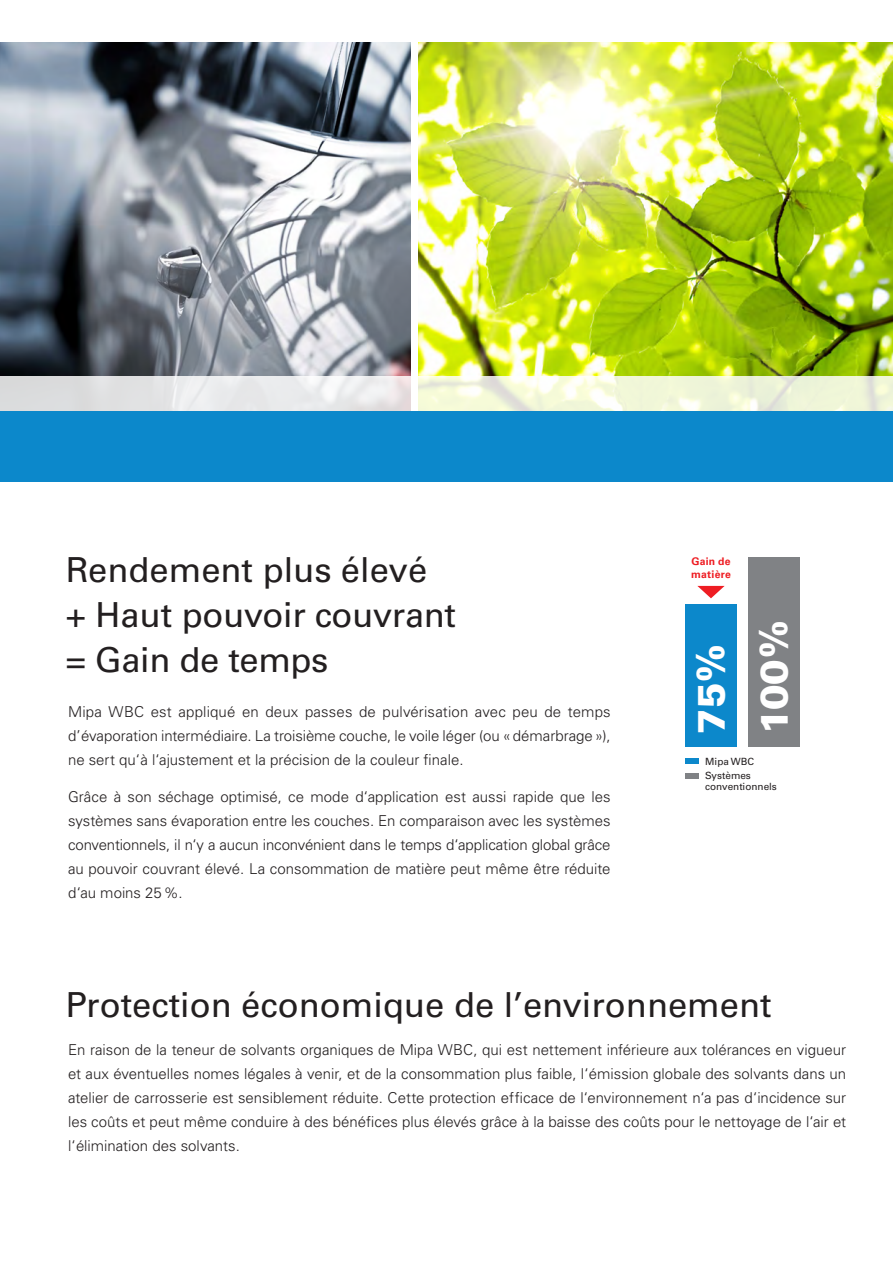
<style>
.page{position:relative;width:893px;height:1263px;background:#fff}
.page>*{position:absolute;margin:0;border:0;box-sizing:border-box;transform-origin:0 0}
.t1{font:900 38.4px/63px "Univers LT Pro 75";color:#fff}
.t2{font:34.5px/45px "Univers LT Pro 55 Roman";color:#231f20}
.t3{font:300 15px/24px "Univers LT Pro 45";color:#231f20;text-align:justify}
.t4{font:700 10.5px/12.9px "Univers LT Pro 65";letter-spacing:.025em;color:#ee1d23}
.t5{font:9.9px/14.2px "Univers LT Pro 55 Roman";color:#231f20}
</style>
<div class="page">
<img style="left:418px;top:43px;width:475px;height:333px">
<img style="left:1px;top:43px;width:409px;height:333px">
<div style="left:685px;top:758px;width:14px;height:6px;background:#0c88cb"></div>
<div style="left:685px;top:773px;width:14px;height:6px;background:#808285"></div>
<div style="left:685px;top:604px;width:51px;height:142px;background:#0c88cb"></div>
<div style="left:748px;top:557px;width:52px;height:189px;background:#808285"></div>
<svg style="left:697px;top:586px;width:28px;height:12px"></svg>
<svg style="left:0;top:376px;width:893px;height:36px;background:#e5ebe0"></svg>
<div style="left:0;top:412px;width:893px;height:70px;background:#0c88cb"></div>
<h2 class="t2" style="left:66px;top:547px;width:392px">Rendement plus élevé<br>+ Haut pouvoir couvrant = Gain de temps</h2>
<p class="t3" style="left:68px;top:699px;width:544px">Mipa WBC est appliqué en deux passes de pulvérisation avec peu de temps d’évaporation intermédiaire. La troisième couche, le voile léger (ou «démarbrage»), ne sert qu‘à l‘ajustement et la précision de la couleur finale.</p>
<p class="t3" style="left:68px;top:784px;width:544px">Grâce à son séchage optimisé, ce mode d‘application est aussi rapide que les systèmes sans évaporation entre les couches. En comparaison avec les systèmes conventionnels, il n‘y a aucun inconvénient dans le temps d‘application global grâce au pouvoir couvrant élevé. La consommation de matière peut même être réduite d‘au moins 25%.</p>
<p class="t4" style="left:691px;top:554px;width:41px">Gain de matière</p>
<h1 class="t1" style="left:679px;top:734px;width:115px;rotate:-90deg">75%<br>100%</h1>
<p class="t5" style="left:705px;top:754px;width:50px">Mipa WBC<br>Systèmes</p>
<p class="t5" style="left:705px;top:779px;width:73px">conventionnels</p>
<h2 class="t2" style="left:66px;top:982px;width:707px">Protection économique de l’environnement</h2>
<p class="t3" style="left:68px;top:1037px;width:780px">En raison de la teneur de solvants organiques de Mipa WBC, qui est nettement inférieure aux tolérances en vigueur et aux éventuelles nomes légales à venir, et de la consommation plus faible, l‘émission globale des solvants dans un atelier de carrosserie est sensiblement réduite. Cette protection efficace de l‘environnement n‘a pas d‘incidence sur les coûts et peut même conduire à des bénéfices plus élevés grâce à la baisse des coûts pour le nettoyage de l‘air et l‘élimination des solvants.</p>
</div>
